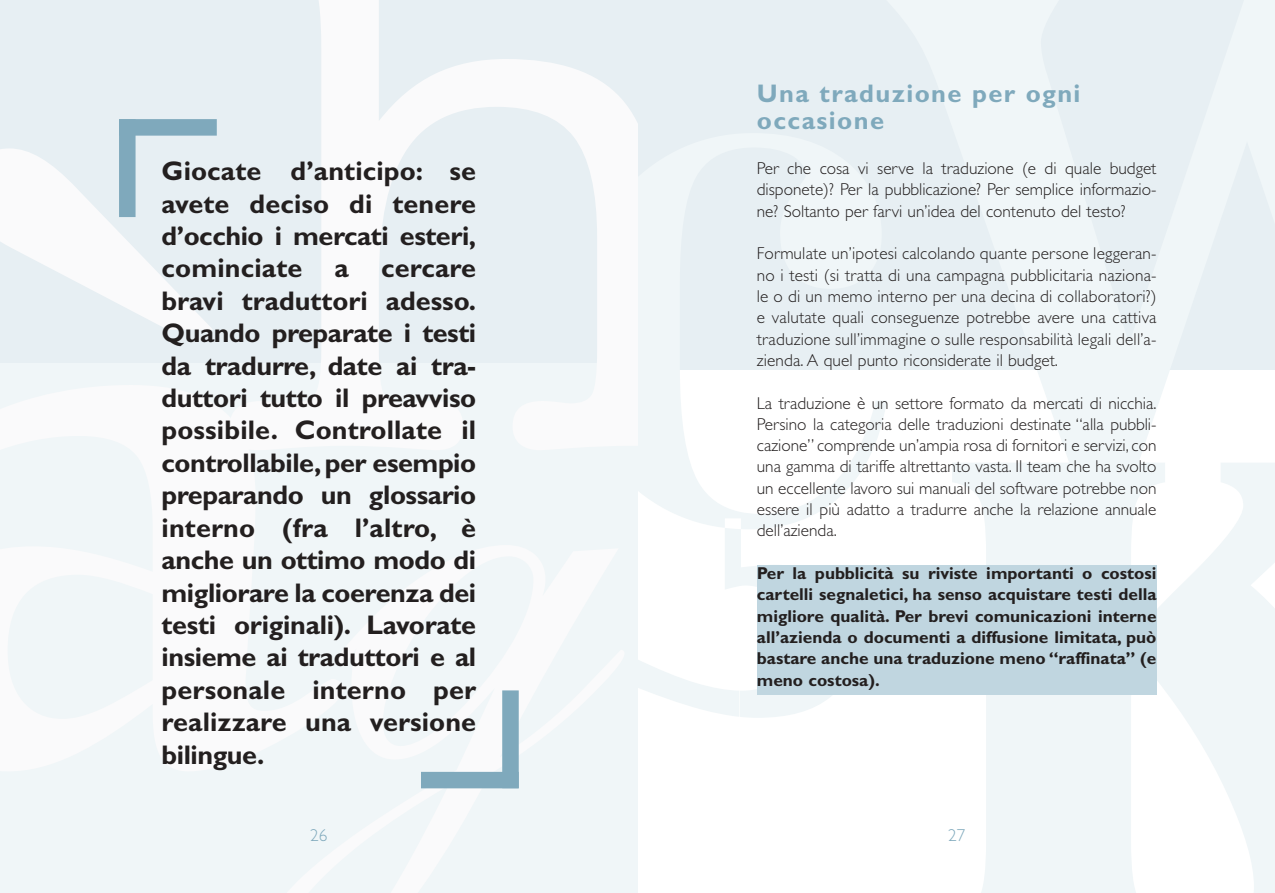
<style>
.page{position:relative;width:1275px;height:893px;background:#fff}
.page>*{position:absolute;margin:0;border:0;box-sizing:border-box;transform-origin:0 0}
.t1{font:700 27px/32.4px "Gill Sans";letter-spacing:.005em;color:#231f1f;text-align:justify}
.t2{font:700 25.5px/27px "Gill Sans";letter-spacing:.055em;color:#7fa9bc}
.t3{font:300 17.25px/21.3px "Gill Sans";color:#231f1f;text-align:justify}
.t4{font:700 17.25px/21.3px "Gill Sans";color:#231f1f;text-align:justify}
.t5{font:300 17.25px "Gill Sans";color:#7fa9bc}
</style>
<div class="page">
<div style="left:623px;top:0;width:652px;height:370px;background:#e7eff3"></div>
<svg style="left:952px;top:466px;width:323px;height:426px;fill:#f0f6f8"></svg>
<svg style="left:638px;top:370px;width:249px;height:347px"></svg>
<svg style="left:871px;top:370px;width:404px;height:96px"></svg>
<div style="left:757px;top:564px;width:400px;height:130px;background:#c0d6e0"></div>
<div style="left:0;top:0;width:638px;height:892px;background:#f0f6f8"></div>
<div style="left:0;top:0;width:638px;height:362px;background:#e7eff3"></div>
<svg style="left:0;top:149px;width:212px;height:181px"></svg>
<svg style="left:319px;top:0;width:319px;height:362px"></svg>
<div style="left:119px;top:119px;width:17px;height:98px;background:#7fa9bc"></div>
<div style="left:119px;top:119px;width:98px;height:17px;background:#7fa9bc"></div>
<div style="left:502px;top:690px;width:17px;height:98px;background:#7fa9bc"></div>
<div style="left:421px;top:771px;width:98px;height:17px;background:#7fa9bc"></div>
<p class="t1" style="left:162px;top:158px;width:316px">Giocate d’anticipo: se avete deciso di tenere d’occhio i mercati esteri, cominciate a cercare bravi traduttori adesso.<br>Quando preparate i testi da tradurre, date ai tra&shy;duttori tutto il preavviso possibile. Controllate il controllabile,per esempio preparando un glossario interno (fra l’altro, è anche un ottimo modo di migliorare la coerenza dei testi originali). Lavorate insieme ai traduttori e al personale interno per realizzare una versione bilingue.</p>
<p class="t5" style="left:310px;top:829px;width:19px">26</p>
<h2 class="t2" style="left:757px;top:83px;width:325px">Una traduzione per ogni occasione</h2>
<p class="t3" style="left:757px;top:159px;width:401px">Per che cosa vi serve la traduzione (e di quale budget disponete)? Per la pubblicazione? Per semplice informazio&shy;ne? Soltanto per farvi un’idea del contenuto del testo?</p>
<p class="t3" style="left:757px;top:245px;width:401px">Formulate un’ipotesi calcolando quante persone leggeran&shy;no i testi (si tratta di una campagna pubblicitaria naziona&shy;le o di un memo interno per una decina di collaboratori?) e valutate quali conseguenze potrebbe avere una cattiva traduzione sull’immagine o sulle responsabilità legali dell’a&shy;zienda. A quel punto riconsiderate il budget.</p>
<p class="t3" style="left:757px;top:394px;width:401px">La traduzione è un settore formato da mercati di nicchia.<br>Persino la categoria delle traduzioni destinate “alla pubbli&shy;cazione” comprende un’ampia rosa di fornitori e servizi, con una gamma di tariffe altrettanto vasta. Il team che ha svolto un eccellente lavoro sui manuali del software potrebbe non essere il più adatto a tradurre anche la relazione annuale dell’azienda.</p>
<p class="t4" style="left:757px;top:564px;width:401px">Per la pubblicità su riviste importanti o costosi cartelli segnaletici, ha senso acquistare testi della migliore qualità. Per brevi comunicazioni interne all’azienda o documenti a diffusione limitata, può bastare anche una traduzione meno “raffinata” (e meno costosa).</p>
<p class="t5" style="left:948px;top:829px;width:19px">27</p>
</div>
